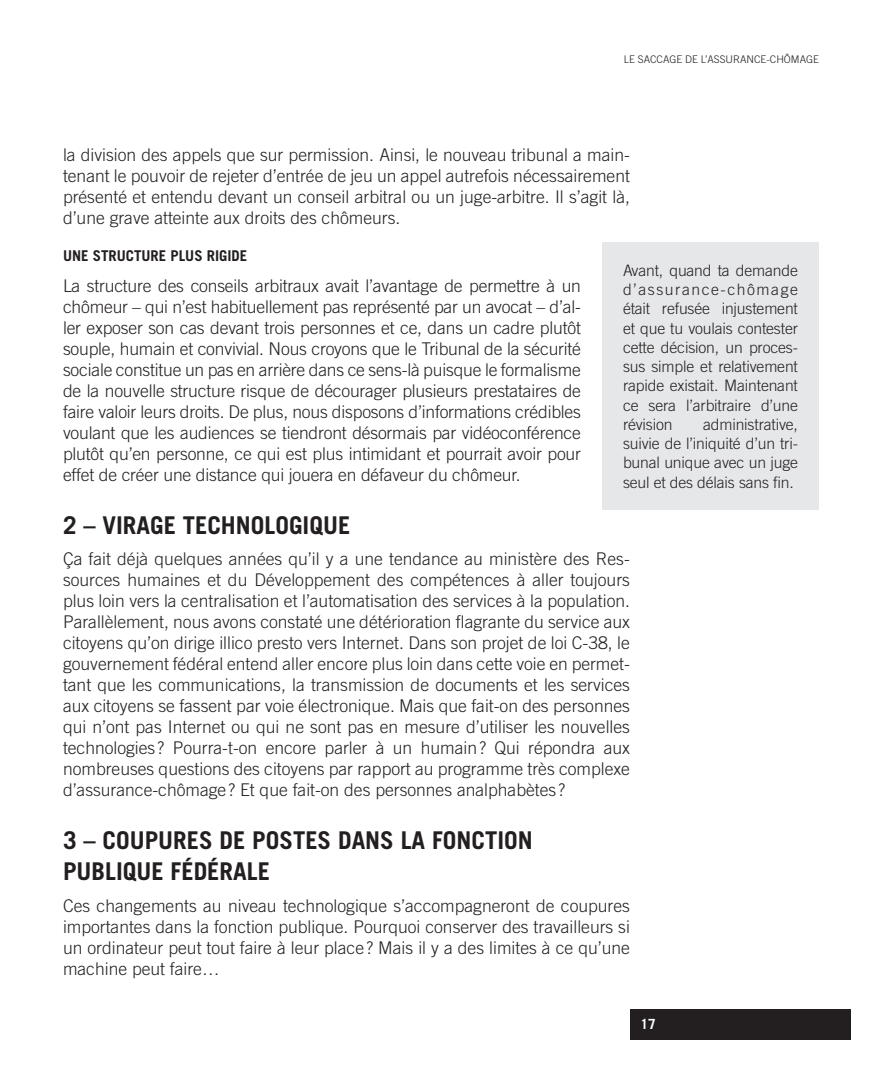
<style>
.page{position:relative;width:882px;height:1071px;background:#fff}
.page>*{position:absolute;margin:0;border:0;box-sizing:border-box;transform-origin:0 0}
.t1{font:700 24.5px/31.5px "Trade Gothic";color:#231f20}
.t2{font:300 17.5px/21px "Trade Gothic";color:#231f20;text-align:justify}
.t3{font:300 15.75px/19.2px "Trade Gothic";letter-spacing:-.01em;color:#231f20;text-align:justify}
.t4{font:700 14.88px "Trade Gothic";color:#231f20}
.t5{font:700 14px "Trade Gothic";color:#fff}
.t6{font:300 10.5px "Trade Gothic";color:#231f20}
</style>
<div class="page">
<div style="left:630px;top:1009px;width:220px;height:31px;background:#231f20"></div>
<div style="left:602px;top:243px;width:217px;height:267px;background:#e6e7e9"></div>
<p class="t6" style="left:624px;top:53px;width:197px">le saccage de l’assurance-chômage</p>
<p class="t2" style="left:63px;top:144px;width:568px">la division des appels que sur permission. Ainsi, le nouveau tribunal a main&shy;tenant le pouvoir de rejeter d’entrée de jeu un appel autrefois nécessairement présenté et entendu devant un conseil arbitral ou un juge-arbitre. Il s’agit là, d’une grave atteinte aux droits des chômeurs.</p>
<p class="t4" style="left:63px;top:246px;width:186px">UNE STRUCTURE PLUS RIGIDE</p>
<p class="t2" style="left:63px;top:275px;width:520px">La structure des conseils arbitraux avait l’avantage de permettre à un chômeur – qui n’est habituellement pas représenté par un avocat – d’al&shy;ler exposer son cas devant trois personnes et ce, dans un cadre plutôt souple, humain et convivial. Nous croyons que le Tribunal de la sécurité sociale constitue un pas en arrière dans ce sens-là puisque le formalisme de la nouvelle structure risque de décourager plusieurs prestataires de faire valoir leurs droits. De plus, nous disposons d’informations crédibles voulant que les audiences se tiendront désormais par vidéoconférence plutôt qu’en personne, ce qui est plus intimidant et pourrait avoir pour effet de créer une distance qui jouera en défaveur du chômeur.</p>
<h1 class="t1" style="left:63px;top:509px;width:289px">2 – VIRAGE TECHNOLOGIQUE</h1>
<p class="t2" style="left:63px;top:548px;width:569px">Ça fait déjà quelques années qu’il y a une tendance au ministère des Res&shy;sources humaines et du Développement des compétences à aller toujours plus loin vers la centralisation et l’automatisation des services à la population.<br>Parallèlement, nous avons constaté une détérioration flagrante du service aux citoyens qu’on dirige illico presto vers Internet. Dans son projet de loi C-38, le gouvernement fédéral entend aller encore plus loin dans cette voie en permet&shy;tant que les communications, la transmission de documents et les services aux citoyens se fassent par voie électronique. Mais que fait-on des personnes qui n’ont pas Internet ou qui ne sont pas en mesure d’utiliser les nouvelles technologies ? Pourra-t-on encore parler à un humain? Qui répondra aux nombreuses questions des citoyens par rapport au programme très complexe d’assurance-chômage? Et que fait-on des personnes analphabètes ?</p>
<h1 class="t1" style="left:63px;top:824px;width:471px">3 – CO UPURES DE POSTES DANS LA FO NCTION<br>PUBLIQUE FÉDÉRALE</h1>
<p class="t2" style="left:63px;top:895px;width:568px">Ces changements au niveau technologique s’accompagneront de coupures importantes dans la fonction publique. Pourquoi conserver des travailleurs si un ordinateur peut tout faire à leur place ? Mais il y a des limites à ce qu’une machine peut faire…</p>
<p class="t3" style="left:623px;top:261px;width:177px">Avant, quand ta demande d’assurance-chômage était refusée injustement et que tu voulais contester cette décision, un proces&shy;sus simple et relativement rapide existait. Maintenant ce sera l’arbitraire d’une révision</p>
<p class="t3" style="left:623px;top:415px;width:176px;text-indent:80px">administrative, suivie de l’iniquité d’un tri&shy;bunal unique avec un juge seul et des délais sans fin.</p>
<p class="t5" style="left:640px;top:1015px;width:17px">17</p>
</div>
